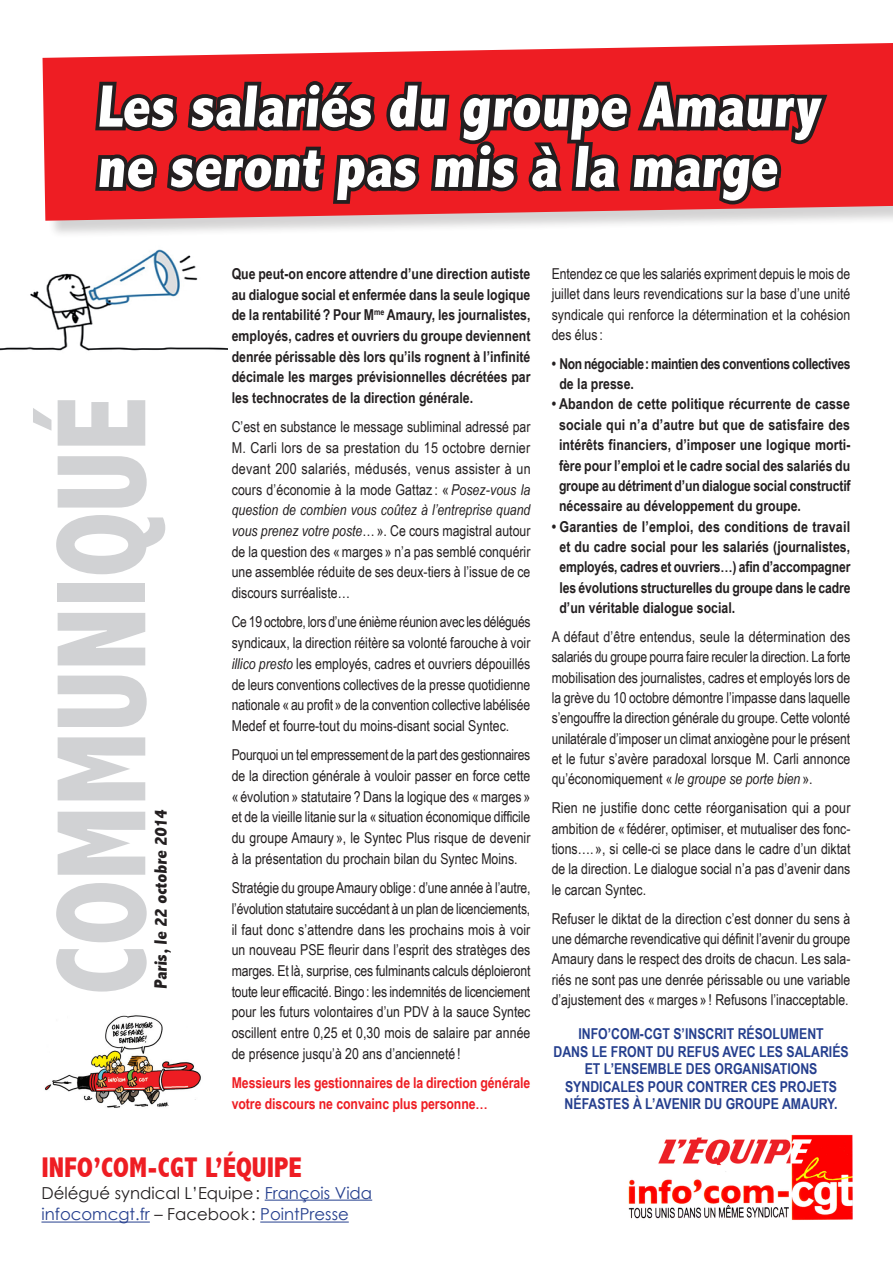
<style>
.page{position:relative;width:893px;height:1263px;background:#fff}
.page>*{position:absolute;margin:0;border:0;box-sizing:border-box;transform-origin:0 0}
.t1{font:800 condensed 128.7px "Abadi";color:#d1d2d4;scale:.91 1}
.t2{font:800 condensed 60.3px "Abadi";color:#fff}
.t3{font:800 condensed 28.5px "Abadi";color:#ee1d23}
.t4{font:800 condensed 18px "Abadi";color:#231f20}
.t5{font:16.5px "Century Gothic";color:#231f20}
.t6{font:16.5px "Century Gothic";color:#253f8e}
.Texte{font:15px/20.7px "Arial Narrow";color:#231f20;text-align:justify}
.Texte-2{font:700 15px/20.4px "Arial Narrow";color:#231f20;text-align:justify}
.Texte-3{font:700 15px/17.4px "Arial Narrow";color:#253f8e;text-align:center}
.Texte-4{font:700 15px/20.7px "Arial Narrow";letter-spacing:-.005em;color:#ee1d23}
.Texte-5{font:700 15px/20.4px "Arial Narrow";letter-spacing:-.025em;color:#231f20}
.s1{font-style:italic}
.s2{color:#253f8e}
.s3{color:#231f20}
</style>
<div class="page">
<img style="left:0;top:249px;width:227px;height:102px">
<img style="left:44px;top:1015px;width:157px;height:93px">
<img style="left:628px;top:1135px;width:225px;height:85px">
<div style="left:45px;top:45px;width:848px;height:194px;background:#231f20;opacity:.2"></div>
<svg style="left:43px;top:43px;width:850px;height:178px;fill:#ee1d23"></svg>
<svg style="left:91px;top:54px;width:742px;height:154px;background:#a11e22"></svg>
<hr style="left:265px;top:1199px;width:107px;height:1px;background:#253f8e">
<hr style="left:41px;top:1221px;width:109px;height:1px;background:#253f8e">
<hr style="left:260px;top:1221px;width:89px;height:1px;background:#253f8e">
<p class="t2" style="left:96px;top:72px;width:725px">Les salariés du groupe Amaury</p>
<p class="t2" style="left:96px;top:132px;width:689px">ne seront pas mis à la marge</p>
<p class="t1" style="left:28px;top:995px;width:659px;rotate:-90deg">COMMUNIQUÉ</p>
<p class="t4" style="left:150px;top:989px;width:183px;rotate:-90deg">Paris, le 22 octobre 2014</p>
<p class="Texte-2" style="left:232px;top:262px;width:300px">Que peut-on encore attendre d’une direction autiste au dialogue social et enfermée dans la seule logique de la rentabilité? Pour M<sup>me</sup> Amaury, les journalistes, employés, cadres et ouvriers du groupe deviennent denrée périssable dès lors qu’ils rognent à l’infinité décimale les marges prévisionnelles décrétées par les technocrates de la direction générale.</p>
<p class="Texte" style="left:232px;top:416px;width:300px">C’est en substance le message subliminal adressé par M. Carli lors de sa prestation du 15 octobre dernier devant 200 salariés, médusés, venus assister à un cours d’économie à la mode Gattaz : «<span class="s1">Posez-vous la question de combien vous coûtez à l’entreprise quand vous prenez votre poste</span>…». Ce cours magistral autour de la question des «marges » n’a pas semblé conquérir une assemblée réduite de ses deux-tiers à l’issue de ce discours surréaliste…</p>
<p class="Texte" style="left:232px;top:611px;width:300px">Ce 19 octobre, lors d’une énième réunion avec les délégués syndicaux, la direction réitère sa volonté farouche à voir <span class="s1">illico presto</span> les employés, cadres et ouvriers dépouillés de leurs conventions collectives de la presse quotidienne nationale «au profit» de la convention collective labélisée Medef et fourre-tout du moins-disant social Syntec.</p>
<p class="Texte" style="left:232px;top:744px;width:300px">Pourquoi un tel empressement de la part des gestionnaires de la direction générale à vouloir passer en force cette « évolution » statutaire ? Dans la logique des «marges » et de la vieille litanie sur la « situation économique difficile du groupe Amaury », le Syntec Plus risque de devenir à la présentation du prochain bilan du Syntec Moins.</p>
<p class="Texte" style="left:232px;top:877px;width:300px">Stratégie du groupe Amaury oblige: d’une année à l’autre, l’évolution statutaire succédant à un plan de licenciements, il faut donc s’attendre dans les prochains mois à voir un nouveau PSE fleurir dans l’esprit des stratèges des marges. Et là, surprise, ces fulminants calculs déploieront toute leur efficacité. Bingo: les indemnités de licenciement pour les futurs volontaires d’un PDV à la sauce Syntec oscillent entre 0,25 et 0,30 mois de salaire par année de présence jusqu’à 20 ans d’ancienneté !</p>
<p class="Texte-4" style="left:232px;top:1072px;width:300px">Messieurs les gestionnaires de la direction générale votre discours ne convainc plus personne…</p>
<p class="t3" style="left:41px;top:1150px;width:262px">INFO’COM-CGT L’ÉQUIPE</p>
<p class="t5" style="left:41px;top:1181px;width:332px">Délégué syndical L’Equipe: <span class="s2">François Vida</span></p>
<p class="t6" style="left:41px;top:1203px;width:309px">infocomcgt.fr <span class="s3">– Facebook:</span> PointPresse</p>
<p class="Texte" style="left:552px;top:263px;width:300px">Entendez ce que les salariés expriment depuis le mois de juillet dans leurs revendications sur la base d’une unité syndicale qui renforce la détermination et la cohésion des élus :</p>
<p class="Texte-5" style="left:559px;top:353px;width:293px;text-indent:-8px">• Non négociable: maintien des conventions collectives de la presse.</p>
<p class="Texte-2" style="left:559px;top:393px;width:293px;text-indent:-7px">• Abandon de cette politique récurrente de casse sociale qui n’a d’autre but que de satisfaire des intérêts financiers, d’imposer une logique morti&shy;fère pour l’emploi et le cadre social des salariés du groupe au détriment d’un dialogue social constructif nécessaire au développement du groupe.</p>
<p class="Texte-2" style="left:559px;top:515px;width:293px;text-indent:-8px">• Garanties de l’emploi, des conditions de travail et du cadre social pour les salariés (journalistes, employés, cadres et ouvriers…) afin d’accompagner les évolutions structurelles du groupe dans le cadre d’un véritable dialogue social.</p>
<p class="Texte" style="left:552px;top:626px;width:300px">A défaut d’être entendus, seule la détermination des salariés du groupe pourra faire reculer la direction. La forte mobilisation des journalistes, cadres et employés lors de la grève du 10 octobre démontre l’impasse dans laquelle s’engouffre la direction générale du groupe. Cette volonté unilatérale d’imposer un climat anxiogène pour le présent et le futur s’avère paradoxal lorsque M. Carli annonce qu’économiquement « <span class="s1">le groupe se porte bien</span> ».</p>
<p class="Texte" style="left:552px;top:797px;width:300px">Rien ne justifie donc cette réorganisation qui a pour ambition de « fédérer, optimiser, et mutualiser des fonc&shy;tions…. », si celle-ci se place dans le cadre d’un diktat de la direction. Le dialogue social n’a pas d’avenir dans le carcan Syntec.</p>
<p class="Texte" style="left:552px;top:907px;width:300px">Refuser le diktat de la direction c’est donner du sens à une démarche revendicative qui définit l’avenir du groupe Amaury dans le respect des droits de chacun. Les sala&shy;riés ne sont pas une denrée périssable ou une variable d’ajustement des «marges » ! Refusons l’inacceptable.</p>
<p class="Texte-3" style="left:553px;top:1025px;width:297px">INFO’COM-CGT S’INSCRIT RÉSOLUMENT<br>DANS LE FRONT DU REFUS AVEC LES SALARIÉS ET L’ENSEMBLE DES ORGANISATIONS SYNDICALES POUR CONTRER CES PROJETS NÉFASTES À L’AVENIR DU GROUPE AMAURY.</p>
</div>
